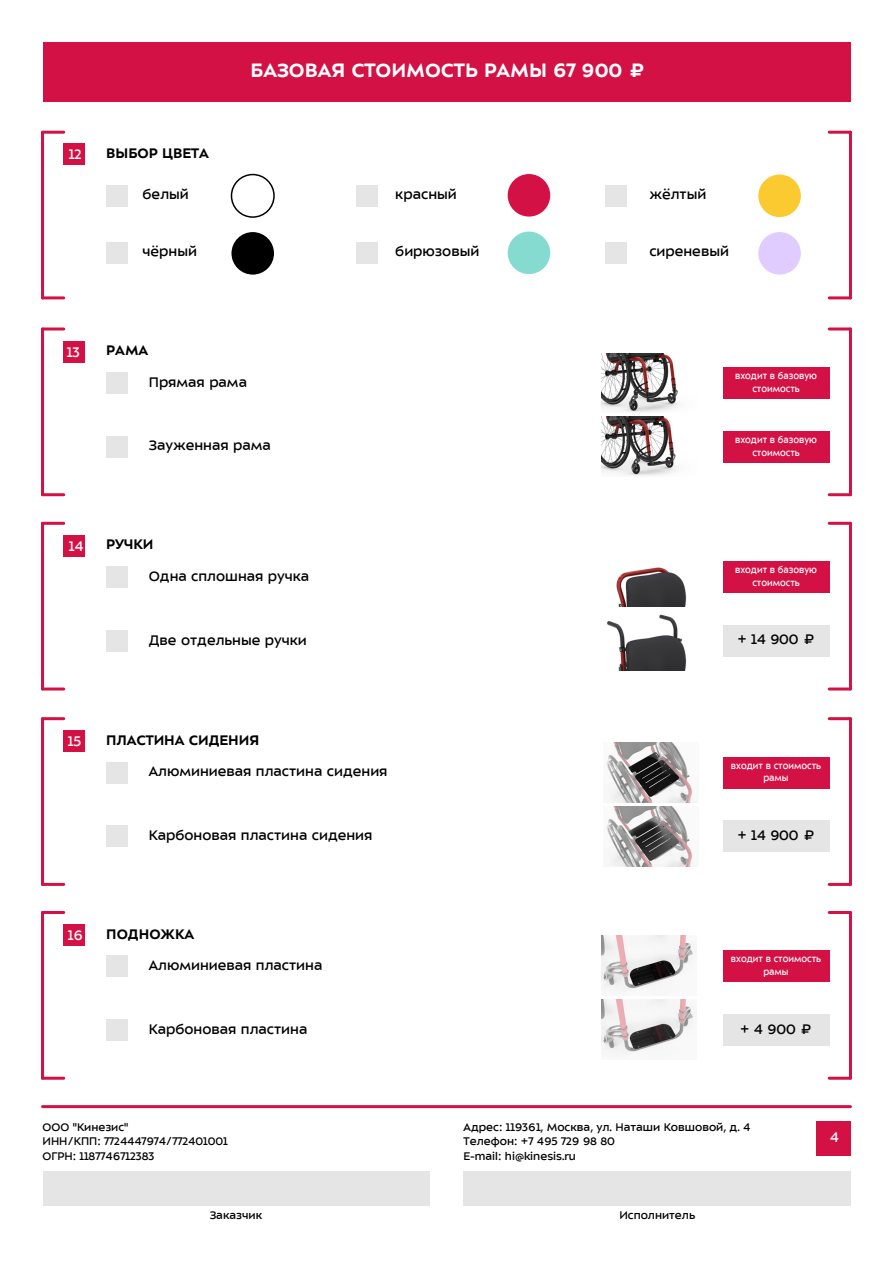
<style>
.page{position:relative;width:893px;height:1263px;background:#fff}
.page>*{position:absolute;margin:0;border:0;box-sizing:border-box;transform-origin:0 0}
.t1{font:700 21px "ALS Sector";color:#fff}
.t2{font:15px "ALS Sector";color:#000}
.t3{font:700 15px "ALS Sector";color:#000}
.t4{font:15px "ALS Sector";color:#fff}
.t5{font:12px/14.4px "ALS Sector";color:#000}
.t6{font:10.5px/12.6px "ALS Sector";color:#fff;text-align:center;scale:.9 1}
</style>
<div class="page">
<div style="left:43px;top:43px;width:807px;height:59px;background:#d31144"></div>
<div style="left:106px;top:826px;width:22px;height:21px;background:#e5e5e5"></div>
<div style="left:106px;top:762px;width:22px;height:21px;background:#e5e5e5"></div>
<div style="left:723px;top:820px;width:106px;height:32px;background:#e5e5e5"></div>
<hr style="left:43px;top:717px;width:21px;height:3px;background:#d31144">
<hr style="left:41px;top:719px;width:3px;height:165px;background:#d31144">
<hr style="left:43px;top:883px;width:21px;height:3px;background:#d31144">
<hr style="left:829px;top:883px;width:21px;height:3px;background:#d31144">
<hr style="left:849px;top:719px;width:3px;height:165px;background:#d31144">
<hr style="left:829px;top:717px;width:21px;height:3px;background:#d31144">
<div style="left:64px;top:731px;width:21px;height:21px;background:#d31144"></div>
<div style="left:723px;top:756px;width:106px;height:32px;background:#d31144"></div>
<img style="left:606px;top:806px;width:87px;height:60px">
<img style="left:606px;top:743px;width:87px;height:59px">
<div style="left:106px;top:1019px;width:22px;height:22px;background:#e5e5e5"></div>
<div style="left:106px;top:956px;width:22px;height:21px;background:#e5e5e5"></div>
<div style="left:723px;top:1014px;width:106px;height:32px;background:#e5e5e5"></div>
<hr style="left:43px;top:911px;width:21px;height:3px;background:#d31144">
<hr style="left:41px;top:912px;width:3px;height:166px;background:#d31144">
<hr style="left:43px;top:1077px;width:21px;height:3px;background:#d31144">
<hr style="left:829px;top:1077px;width:21px;height:3px;background:#d31144">
<hr style="left:849px;top:912px;width:3px;height:166px;background:#d31144">
<hr style="left:829px;top:911px;width:21px;height:3px;background:#d31144">
<div style="left:64px;top:924px;width:21px;height:22px;background:#d31144"></div>
<div style="left:723px;top:950px;width:106px;height:32px;background:#d31144"></div>
<img style="left:602px;top:936px;width:92px;height:55px">
<img style="left:602px;top:1000px;width:92px;height:54px">
<hr style="left:43px;top:1105px;width:807px;height:3px;background:#d31144">
<div style="left:816px;top:1121px;width:34px;height:34px;background:#d31144"></div>
<div style="left:43px;top:1171px;width:386px;height:34px;background:#e5e5e5"></div>
<div style="left:463px;top:1171px;width:388px;height:34px;background:#e5e5e5"></div>
<div style="left:64px;top:144px;width:21px;height:21px;background:#d31144"></div>
<div style="left:106px;top:185px;width:22px;height:21px;background:#e5e5e5"></div>
<div style="left:106px;top:243px;width:22px;height:21px;background:#e5e5e5"></div>
<div style="left:356px;top:185px;width:22px;height:21px;background:#e5e5e5"></div>
<div style="left:356px;top:243px;width:22px;height:21px;background:#e5e5e5"></div>
<div style="left:606px;top:185px;width:21px;height:21px;background:#e5e5e5"></div>
<div style="left:606px;top:243px;width:21px;height:21px;background:#e5e5e5"></div>
<div style="left:231px;top:174px;width:44px;height:44px;border:2px solid #000;border-radius:50%"></div>
<div style="left:231px;top:232px;width:43px;height:43px;background:#000;border-radius:50%"></div>
<div style="left:508px;top:174px;width:42px;height:43px;background:#d31144;border-radius:50%"></div>
<div style="left:508px;top:232px;width:42px;height:42px;background:#86dbd1;border-radius:50%"></div>
<div style="left:758px;top:175px;width:43px;height:42px;background:#faca30;border-radius:50%"></div>
<div style="left:758px;top:232px;width:43px;height:43px;background:#e0ccff;border-radius:50%"></div>
<hr style="left:829px;top:296px;width:21px;height:3px;background:#d31144">
<hr style="left:849px;top:132px;width:3px;height:166px;background:#d31144">
<hr style="left:829px;top:131px;width:21px;height:3px;background:#d31144">
<hr style="left:43px;top:131px;width:21px;height:3px;background:#d31144">
<hr style="left:41px;top:132px;width:3px;height:166px;background:#d31144">
<hr style="left:43px;top:296px;width:21px;height:3px;background:#d31144">
<div style="left:106px;top:436px;width:22px;height:21px;background:#e5e5e5"></div>
<div style="left:106px;top:372px;width:22px;height:21px;background:#e5e5e5"></div>
<hr style="left:43px;top:327px;width:21px;height:3px;background:#d31144">
<hr style="left:41px;top:329px;width:3px;height:166px;background:#d31144">
<hr style="left:43px;top:493px;width:21px;height:3px;background:#d31144">
<hr style="left:829px;top:493px;width:21px;height:3px;background:#d31144">
<hr style="left:849px;top:329px;width:3px;height:166px;background:#d31144">
<hr style="left:829px;top:327px;width:21px;height:3px;background:#d31144">
<div style="left:64px;top:341px;width:21px;height:21px;background:#d31144"></div>
<img style="left:602px;top:417px;width:75px;height:59px">
<img style="left:602px;top:353px;width:77px;height:59px">
<div style="left:723px;top:367px;width:106px;height:32px;background:#d31144"></div>
<div style="left:723px;top:431px;width:106px;height:32px;background:#d31144"></div>
<img style="left:616px;top:567px;width:71px;height:40px">
<img style="left:607px;top:614px;width:80px;height:57px">
<div style="left:106px;top:630px;width:22px;height:21px;background:#e5e5e5"></div>
<div style="left:106px;top:566px;width:22px;height:22px;background:#e5e5e5"></div>
<div style="left:723px;top:625px;width:106px;height:32px;background:#e5e5e5"></div>
<hr style="left:43px;top:522px;width:21px;height:3px;background:#d31144">
<hr style="left:41px;top:523px;width:3px;height:166px;background:#d31144">
<hr style="left:43px;top:687px;width:21px;height:3px;background:#d31144">
<hr style="left:829px;top:687px;width:21px;height:3px;background:#d31144">
<hr style="left:849px;top:523px;width:3px;height:166px;background:#d31144">
<hr style="left:829px;top:522px;width:21px;height:3px;background:#d31144">
<div style="left:64px;top:535px;width:21px;height:21px;background:#d31144"></div>
<div style="left:723px;top:561px;width:106px;height:32px;background:#d31144"></div>
<p class="t4" style="left:69px;top:147px;width:14px">12</p>
<p class="t3" style="left:106px;top:145px;width:104px">ВЫБОР ЦВЕТА</p>
<p class="t2" style="left:143px;top:186px;width:48px">белый</p>
<p class="t2" style="left:143px;top:244px;width:56px">чёрный</p>
<p class="t4" style="left:67px;top:344px;width:15px">13</p>
<p class="t3" style="left:106px;top:343px;width:43px">РАМА</p>
<h1 class="t1" style="left:251px;top:60px;width:396px">БАЗОВАЯ СТОИМОСТЬ РАМЫ 67 900 ₽</h1>
<p class="t2" style="left:395px;top:186px;width:63px">красный</p>
<p class="t2" style="left:395px;top:244px;width:86px">бирюзовый</p>
<p class="t2" style="left:649px;top:186px;width:59px">жёлтый</p>
<p class="t2" style="left:649px;top:244px;width:81px">сиреневый</p>
<p class="t2" style="left:149px;top:374px;width:100px">Прямая рама</p>
<p class="t6" style="left:735px;top:369px;width:93px">входит в базовую стоимость</p>
<p class="t2" style="left:149px;top:438px;width:124px">Зауженная рама</p>
<p class="t6" style="left:735px;top:433px;width:93px">входит в базовую стоимость</p>
<p class="t4" style="left:69px;top:538px;width:16px">14</p>
<p class="t3" style="left:106px;top:537px;width:49px">РУЧКИ</p>
<p class="t2" style="left:149px;top:568px;width:162px">Одна сплошная ручка</p>
<p class="t6" style="left:735px;top:564px;width:93px">входит в базовую стоимость</p>
<p class="t2" style="left:149px;top:632px;width:160px">Две отдельные ручки</p>
<p class="t2" style="left:737px;top:632px;width:79px">+ 14 900 ₽</p>
<p class="t4" style="left:68px;top:734px;width:15px">15</p>
<p class="t3" style="left:106px;top:732px;width:155px">ПЛАСТИНА СИДЕНИЯ</p>
<p class="t2" style="left:149px;top:763px;width:240px">Алюминиевая пластина сидения</p>
<p class="t6" style="left:731px;top:759px;width:102px">входит в стоимость рамы</p>
<p class="t2" style="left:149px;top:827px;width:225px">Карбоновая пластина сидения</p>
<p class="t2" style="left:737px;top:827px;width:79px">+ 14 900 ₽</p>
<p class="t4" style="left:68px;top:927px;width:17px">16</p>
<p class="t3" style="left:106px;top:926px;width:89px">ПОДНОЖКА</p>
<p class="t2" style="left:149px;top:957px;width:175px">Алюминиевая пластина</p>
<p class="t6" style="left:731px;top:953px;width:102px">входит в стоимость рамы</p>
<p class="t2" style="left:149px;top:1021px;width:160px">Карбоновая пластина</p>
<p class="t2" style="left:740px;top:1021px;width:73px">+ 4 900 ₽</p>
<p class="t5" style="left:43px;top:1120px;width:187px">ООО "Кинезис"<br>ИНН/КПП: 7724447974/772401001<br>ОГРН: 1187746712383</p>
<p class="t5" style="left:464px;top:1120px;width:288px">Адрес: 119361, Москва, ул. Наташи Ковшовой, д. 4<br>Телефон: +7 495 729 98 80<br>E-mail: hi@kinesis.ru</p>
<p class="t4" style="left:830px;top:1129px;width:10px">4</p>
<p class="t5" style="left:210px;top:1208px;width:54px">Заказчик</p>
<p class="t5" style="left:619px;top:1208px;width:77px">Исполнитель</p>
</div>
